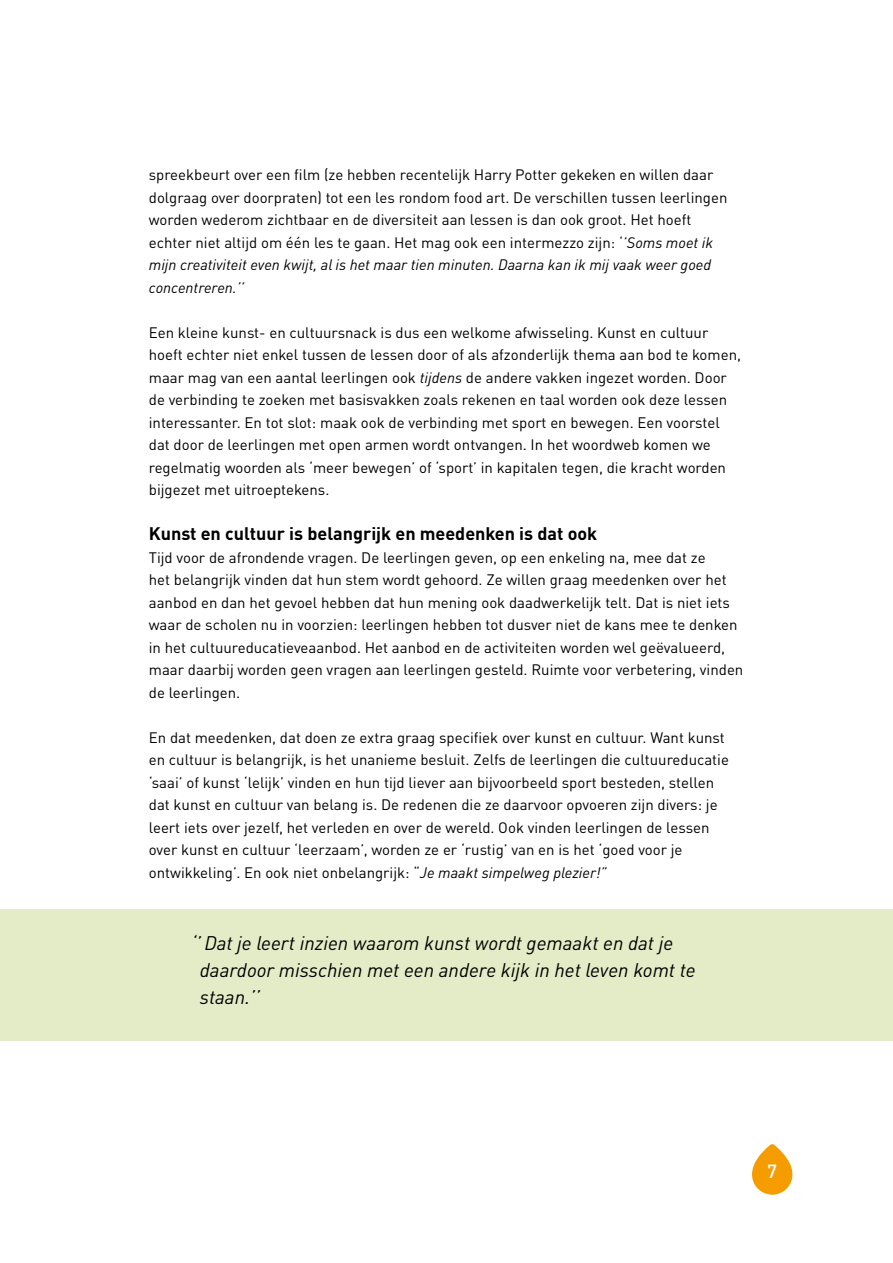
<style>
.page{position:relative;width:893px;height:1263px;background:#fff}
.page>*{position:absolute;margin:0;border:0;box-sizing:border-box;transform-origin:0 0}
.quote{font:italic 19.5px/27px "DINOT";color:#000}
.t1{font:500 18.9px "DINOT";color:#fff}
.TK{font:700 18px "DINOT";color:#000}
.PLAT{font:15px/22.5px "DINOT";color:#000}
.s1{font-style:italic}
</style>
<div class="page">
<svg style="left:752px;top:1144px;width:41px;height:51px"></svg>
<div style="left:0;top:909px;width:893px;height:132px;background:#e3ecc6"></div>
<p class="PLAT" style="left:149px;top:163px;width:580px">spreekbeurt over een film (ze hebben recentelijk Harry Potter gekeken en willen daar dolgraag over doorpraten) tot een les rondom food art. De verschillen tussen leerlingen worden wederom zichtbaar en de diversiteit aan lessen is dan ook groot. Het hoeft echter niet altijd om één les te gaan. Het mag ook een intermezzo zijn: ‘<span class="s1">’Soms moet ik mijn creativiteit even kwijt, al is het maar tien minuten. Daarna kan ik mij vaak weer goed concentreren.’’</span></p>
<p class="PLAT" style="left:149px;top:321px;width:594px">Een kleine kunst- en cultuursnack is dus een welkome afwisseling. Kunst en cultuur hoeft echter niet enkel tussen de lessen door of als afzonderlijk thema aan bod te komen, maar mag van een aantal leerlingen ook <span class="s1">tijdens</span> de andere vakken ingezet worden. Door de verbinding te zoeken met basisvakken zoals rekenen en taal worden ook deze lessen interessanter. En tot slot: maak ook de verbinding met sport en bewegen. Een voorstel dat door de leerlingen met open armen wordt ontvangen. In het woordweb komen we regelmatig woorden als ‘meer bewegen’ of ‘sport’ in kapitalen tegen, die kracht worden bijgezet met uitroeptekens.</p>
<h4 class="TK" style="left:149px;top:522px;width:450px">Kunst en cultuur is belangrijk en meedenken is dat ook</h4>
<p class="PLAT" style="left:149px;top:546px;width:596px">Tijd voor de afrondende vragen. De leerlingen geven, op een enkeling na, mee dat ze<br>het belangrijk vinden dat hun stem wordt gehoord. Ze willen graag meedenken over het aanbod en dan het gevoel hebben dat hun mening ook daadwerkelijk telt. Dat is niet iets waar de scholen nu in voorzien: leerlingen hebben tot dusver niet de kans mee te denken in het cultuureducatieveaanbod. Het aanbod en de activiteiten worden wel geëvalueerd, maar daarbij worden geen vragen aan leerlingen gesteld. Ruimte voor verbetering, vinden de leerlingen.</p>
<p class="PLAT" style="left:149px;top:726px;width:582px">En dat meedenken, dat doen ze extra graag specifiek over kunst en cultuur. Want kunst en cultuur is belangrijk, is het unanieme besluit. Zelfs de leerlingen die cultuureducatie ‘saai’ of kunst ‘lelijk’ vinden en hun tijd liever aan bijvoorbeeld sport besteden, stellen dat kunst en cultuur van belang is. De redenen die ze daarvoor opvoeren zijn divers: je leert iets over jezelf, het verleden en over de wereld. Ook vinden leerlingen de lessen over kunst en cultuur ‘leerzaam’, worden ze er ‘rustig’ van en is het ‘goed voor je ontwikkeling’. En ook niet onbelangrijk: “<span class="s1">Je maakt simpelweg plezier!”</span></p>
<p class="quote" style="left:200px;top:929px;width:497px;text-indent:-9px">‘’ Dat je leert inzien waarom kunst wordt gemaakt en dat je daardoor misschien met een andere kijk in het leven komt te staan.’’</p>
<p class="t1" style="left:767px;top:1158px;width:11px">7</p>
</div>
